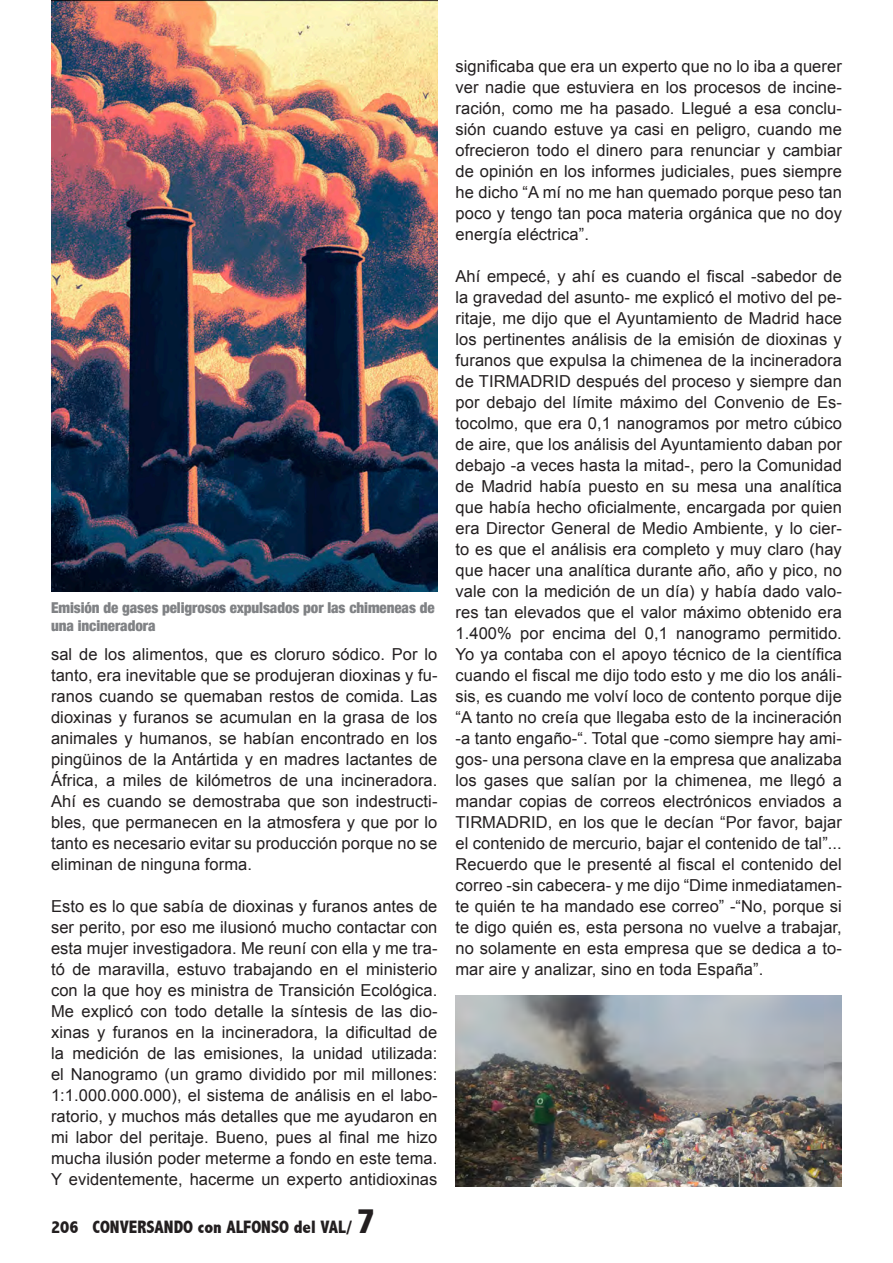
<style>
.page{position:relative;width:893px;height:1263px;background:#fff}
.page>*{position:absolute;margin:0;border:0;box-sizing:border-box;transform-origin:0 0}
.t1{font:800 condensed 18px "Abadi";color:#231f20}
.No_Spacing{font:16.5px/21px "Arial";letter-spacing:.005em;color:#231f20;text-align:justify}
.t2{font:900 condensed 15px/18px "Helvetica Neue";letter-spacing:-.005em;color:#808285}
.s1{font-size:36px}
</style>
<div class="page">
<img style="left:51px;top:0;width:386px;height:591px">
<img style="left:455px;top:995px;width:387px;height:191px">
<p class="t2" style="left:51px;top:598px;width:385px">Emisión de gases peligrosos expulsados por las chimeneas de una incineradora</p>
<p class="No_Spacing" style="left:51px;top:644px;width:388px">sal de los alimentos, que es cloruro sódico. Por lo tanto, era inevitable que se produjeran dioxinas y fu&shy;ranos cuando se quemaban restos de comida. Las dioxinas y furanos se acumulan en la grasa de los animales y humanos, se habían encontrado en los pingüinos de la Antártida y en madres lactantes de África, a miles de kilómetros de una incineradora.<br>Ahí es cuando se demostraba que son indestructi&shy;bles, que permanecen en la atmosfera y que por lo tanto es necesario evitar su producción porque no se eliminan de ninguna forma.</p>
<p class="No_Spacing" style="left:51px;top:896px;width:388px">Esto es lo que sabía de dioxinas y furanos antes de ser perito, por eso me ilusionó mucho contactar con esta mujer investigadora. Me reuní con ella y me tra&shy;tó de maravilla, estuvo trabajando en el ministerio con la que hoy es ministra de Transición Ecológica.<br>Me explicó con todo detalle la síntesis de las dio&shy;xinas y furanos en la incineradora, la dificultad de la medición de las emisiones, la unidad utilizada: el Nanogramo (un gramo dividido por mil millones:<br>1:1.000.000.000), el sistema de análisis en el labo&shy;ratorio, y muchos más detalles que me ayudaron en mi labor del peritaje. Bueno, pues al final me hizo mucha ilusión poder meterme a fondo en este tema.<br>Y evidentemente, hacerme un experto antidioxinas</p>
<p class="t1" style="left:51px;top:1216px;width:326px">206 CONVERSANDO con ALFONSO del VAL/ <span class="s1">7</span></p>
<p class="No_Spacing" style="left:455px;top:56px;width:388px">significaba que era un experto que no lo iba a querer ver nadie que estuviera en los procesos de incine&shy;ración, como me ha pasado. Llegué a esa conclu&shy;sión cuando estuve ya casi en peligro, cuando me ofrecieron todo el dinero para renunciar y cambiar de opinión en los informes judiciales, pues siempre he dicho “A mí no me han quemado porque peso tan poco y tengo tan poca materia orgánica que no doy energía eléctrica”.</p>
<p class="No_Spacing" style="left:455px;top:266px;width:388px">Ahí empecé, y ahí es cuando el fiscal -sabedor de la gravedad del asunto- me explicó el motivo del pe&shy;ritaje, me dijo que el Ayuntamiento de Madrid hace los pertinentes análisis de la emisión de dioxinas y furanos que expulsa la chimenea de la incineradora de TIRMADRID después del proceso y siempre dan por debajo del límite máximo del Convenio de Es&shy;tocolmo, que era 0,1 nanogramos por metro cúbico de aire, que los análisis del Ayuntamiento daban por debajo -a veces hasta la mitad-, pero la Comunidad de Madrid había puesto en su mesa una analítica que había hecho oficialmente, encargada por quien era Director General de Medio Ambiente, y lo cier&shy;to es que el análisis era completo y muy claro (hay que hacer una analítica durante año, año y pico, no vale con la medición de un día) y había dado valo&shy;res tan elevados que el valor máximo obtenido era 1.400% por encima del 0,1 nanogramo permitido.<br>Yo ya contaba con el apoyo técnico de la científica cuando el fiscal me dijo todo esto y me dio los análi&shy;sis, es cuando me volví loco de contento porque dije “A tanto no creía que llegaba esto de la incineración -a tanto engaño-“. Total que -como siempre hay ami&shy;gos- una persona clave en la empresa que analizaba los gases que salían por la chimenea, me llegó a mandar copias de correos electrónicos enviados a TIRMADRID, en los que le decían “Por favor, bajar el contenido de mercurio, bajar el contenido de tal”...<br>Recuerdo que le presenté al fiscal el contenido del correo -sin cabecera- y me dijo “Dime inmediatamen&shy;te quién te ha mandado ese correo” -“No, porque si te digo quién es, esta persona no vuelve a trabajar, no solamente en esta empresa que se dedica a to&shy;mar aire y analizar, sino en toda España”.</p>
</div>
